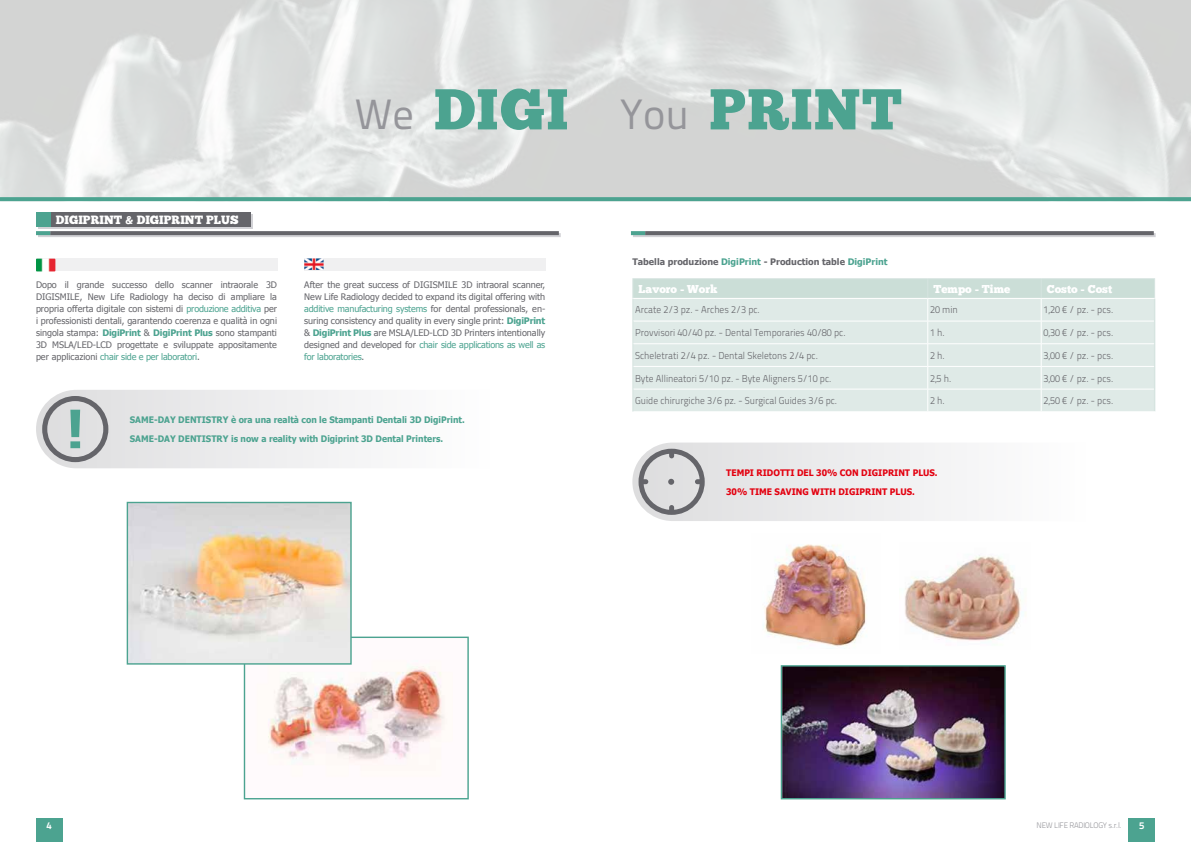
<style>
.page{position:relative;width:1191px;height:842px;background:#fff}
.page>*{position:absolute;margin:0;border:0;box-sizing:border-box;transform-origin:0 0}
.t1{font:57.5px "Chunk Five";letter-spacing:.02em;color:#4ca390}
.t2{font:700 52.9px "Tahoma";color:#4ca390;scale:.95 1}
.t3{font:12px "Chunk Five";color:#fff}
.t4{font:11.4px "Chunk Five";color:#fff}
.t5{font:300 10px "Titillium Text 22 L";color:#65656a;scale:.94 1}
.t6{font:700 10px "Titillium Text 22 L";color:#fff}
.t7{font:9px/12px "Tahoma";letter-spacing:-.02em;color:#65656a;text-align:justify}
.t8{font:700 9px/19px "Tahoma";color:#4ca390;scale:.95 1}
.t9{font:700 9px "Tahoma";color:#e3000f;scale:.95 1}
.t10{font:700 9px "Tahoma";color:#65656a}
.t11{font:300 8px "Titillium Text 22 L";letter-spacing:-.03em;color:#95959a}
.s1{font-family:"Titillium Text 22 L";font-size:42.3px;color:#95959a}
.s2{color:#4ca390}
.s3{font-weight:700;color:#4ca390}
</style>
<div class="page">
<div style="left:1128px;top:818px;width:27px;height:24px;background:#4ca390"></div>
<div style="left:36px;top:818px;width:26px;height:24px;background:#4ca390"></div>
<div style="left:36px;top:259px;width:241px;height:12px;background:#f0f0f1"></div>
<div style="left:304px;top:258px;width:241px;height:13px;background:#f0f0f1"></div>
<img style="left:304px;top:258px;width:19px;height:12px">
<img style="left:36px;top:259px;width:19px;height:12px">
<div style="left:38px;top:214px;width:214px;height:14px;background:#65656a"></div>
<div style="left:36px;top:212px;width:214px;height:14px;background:#65656a"></div>
<div style="left:36px;top:212px;width:14px;height:14px;background:#4ca390"></div>
<svg style="left:38px;top:233px;width:523px;height:4px"></svg>
<svg style="left:50px;top:231px;width:509px;height:4px;background:#69696e"></svg>
<svg style="left:36px;top:231px;width:14px;height:4px"></svg>
<svg style="left:633px;top:233px;width:522px;height:4px"></svg>
<svg style="left:645px;top:231px;width:508px;height:4px;background:#69696e"></svg>
<svg style="left:631px;top:231px;width:14px;height:4px"></svg>
<svg style="left:0;top:197px;width:1191px;height:4px;background:#51a592"></svg>
<svg style="left:36px;top:390px;width:72px;height:78px;background:#cececf"></svg>
<svg style="left:126px;top:501px;width:343px;height:299px"></svg>
<img style="left:780px;top:665px;width:226px;height:135px">
<hr style="left:632px;top:278px;width:295px;height:1px;background:#d6e4e0">
<hr style="left:927px;top:278px;width:114px;height:1px;background:#d6e4e0">
<hr style="left:1041px;top:278px;width:114px;height:1px;background:#d6e4e0">
<svg style="left:632px;top:279px;width:523px;height:132px;background:#dde9e5"></svg>
<hr style="left:1041px;top:321px;width:113px;height:1px;background:#fff">
<hr style="left:1041px;top:343px;width:113px;height:1px;background:#fff">
<hr style="left:1041px;top:366px;width:113px;height:1px;background:#fff">
<hr style="left:1041px;top:389px;width:113px;height:1px;background:#fff">
<svg style="left:632px;top:442px;width:72px;height:79px;background:#ccccce"></svg>
<img style="left:763px;top:544px;width:104px;height:105px">
<img style="left:905px;top:555px;width:118px;height:86px">
<h3 class="t3" style="left:56px;top:212px;width:184px">DIGIPRINT &amp; DIGIPRINT PLUS</h3>
<h1 class="t1" style="left:354px;top:75px;width:549px"><span class="s1">We</span> DIGI <span class="s1">You</span> PRINT</h1>
<p class="t10" style="left:632px;top:256px;width:257px">Tabella produzione <span class="s2">DigiPrint</span> - Production table <span class="s2">DigiPrint</span></p>
<p class="t7" style="left:36px;top:278px;width:242px">Dopo il grande successo dello scanner intraorale 3D DIGISMILE, New Life Radiology ha deciso di ampliare la propria offerta digitale con sistemi di <span class="s2">produzione additiva</span> per i professionisti dentali, garantendo coerenza e qualità in ogni singola stampa: <span class="s3">DigiPrint</span> &amp; <span class="s3">DigiPrint Plus</span> sono stampanti 3D MSLA/LED-LCD progettate e sviluppate appositamente per applicazioni <span class="s2">chair side e per laboratori</span>.</p>
<p class="t7" style="left:304px;top:278px;width:242px">After the great success of DIGISMILE 3D intraoral scanner, New Life Radiology decided to expand its digital offering with <span class="s2">additive manufacturing systems</span> for dental professionals, en&shy;suring consistency and quality in every single print: <span class="s3">DigiPrint </span>&amp; <span class="s3">DigiPrint Plus</span> are MSLA/LED-LCD 3D Printers intentionally designed and developed for <span class="s2">chair side applications as well as for laboratories</span>.</p>
<h2 class="t2" style="left:67px;top:395px;width:20px">!</h2>
<p class="t8" style="left:130px;top:410px;width:354px">SAME-DAY DENTISTRY è ora una realtà con le Stampanti Dentali 3D DigiPrint.<br>SAME-DAY DENTISTRY is now a reality with Digiprint 3D Dental Printers.</p>
<p class="t4" style="left:638px;top:282px;width:81px">Lavoro - Work</p>
<p class="t4" style="left:933px;top:282px;width:78px">Tempo - Time</p>
<p class="t4" style="left:1046px;top:282px;width:67px">Costo - Cost</p>
<p class="t5" style="left:635px;top:303px;width:134px">Arcate 2/3 pz. - Arches 2/3 pc.</p>
<p class="t5" style="left:930px;top:303px;width:31px">20 min</p>
<p class="t5" style="left:1043px;top:303px;width:76px">1,20 € / pz. - pcs.</p>
<p class="t5" style="left:635px;top:325px;width:225px">Provvisori 40/40 pz. - Dental Temporaries 40/80 pc.</p>
<p class="t5" style="left:930px;top:325px;width:17px">1 h.</p>
<p class="t5" style="left:1043px;top:325px;width:76px">0,30 € / pz. - pcs.</p>
<p class="t5" style="left:635px;top:348px;width:196px">Scheletrati 2/4 pz. - Dental Skeletons 2/4 pc.</p>
<p class="t5" style="left:930px;top:348px;width:17px">2 h.</p>
<p class="t5" style="left:1043px;top:348px;width:76px">3,00 € / pz. - pcs.</p>
<p class="t5" style="left:635px;top:371px;width:210px">Byte Allineatori 5/10 pz. - Byte Aligners 5/10 pc.</p>
<p class="t5" style="left:930px;top:371px;width:24px">2,5 h.</p>
<p class="t5" style="left:1043px;top:371px;width:76px">3,00 € / pz. - pcs.</p>
<p class="t5" style="left:635px;top:393px;width:216px">Guide chirurgiche 3/6 pz. - Surgical Guides 3/6 pc.</p>
<p class="t5" style="left:930px;top:393px;width:17px">2 h.</p>
<p class="t5" style="left:1043px;top:393px;width:76px">2,50 € / pz. - pcs.</p>
<p class="t9" style="left:726px;top:467px;width:7px">tempi</p>
<p class="t9" style="left:756px;top:467px;width:7px">ridotti</p>
<p class="t9" style="left:797px;top:467px;width:53px">de l 30% con</p>
<p class="t9" style="left:861px;top:467px;width:35px">DigiPrint</p>
<p class="t9" style="left:912px;top:467px;width:28px">Plus.</p>
<p class="t9" style="left:726px;top:486px;width:32px">30% time</p>
<p class="t9" style="left:774px;top:486px;width:25px">saving</p>
<p class="t9" style="left:811px;top:486px;width:8px">with</p>
<p class="t9" style="left:838px;top:486px;width:35px">DigiPrint</p>
<p class="t9" style="left:890px;top:486px;width:28px">Plus.</p>
<p class="t6" style="left:46px;top:818px;width:7px">4</p>
<p class="t11" style="left:1036px;top:820px;width:86px">NEW LIFE RADIOLOGY s.r.l.</p>
<p class="t6" style="left:1139px;top:818px;width:7px">5</p>
</div>
